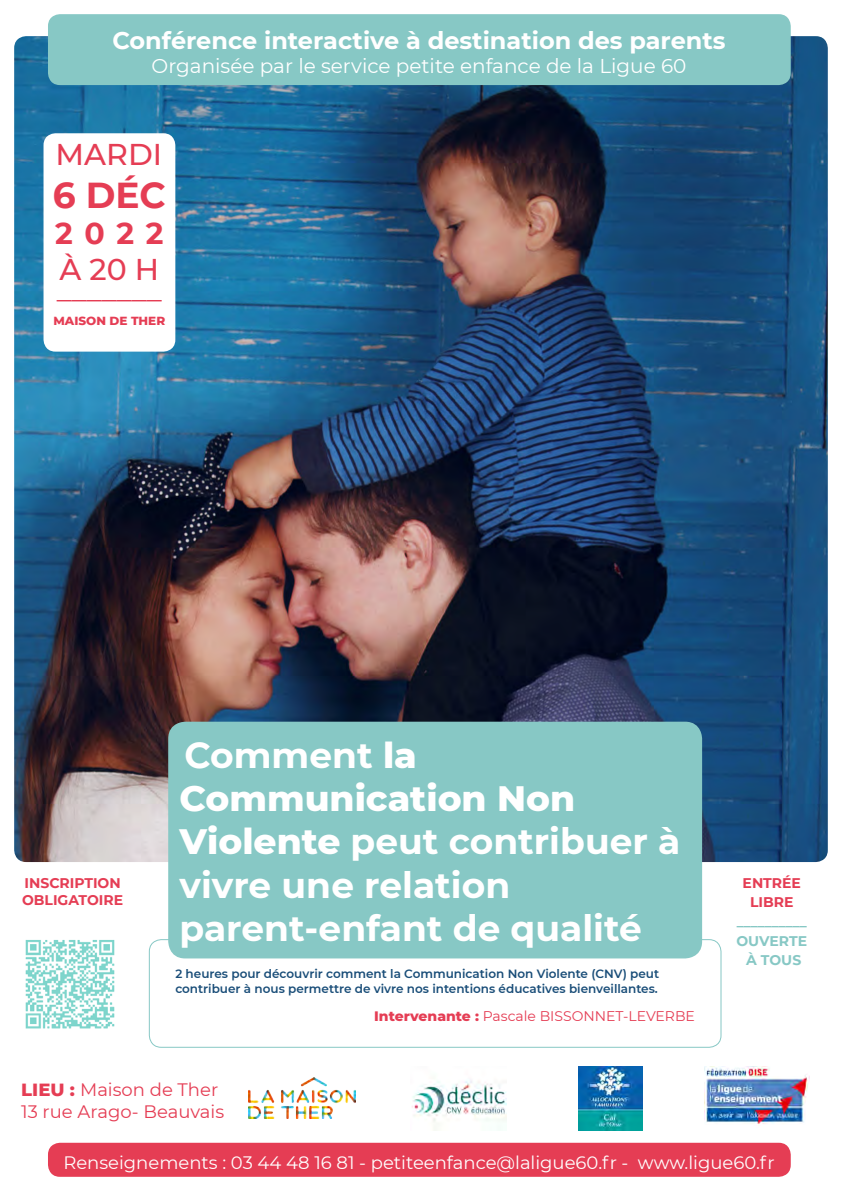
<style>
.page{position:relative;width:842px;height:1191px;background:#fff}
.page>*{position:absolute;margin:0;border:0;box-sizing:border-box;transform-origin:0 0}
.t1{font:700 36px/43.2px "Montserrat";color:#fff}
.t2{font:700 36px "Montserrat";color:#e53d54}
.t3{font:500 30px "Montserrat";color:#e53d54}
.t4{font:30px "Montserrat";color:#e53d54}
.t5{font:700 30px "Montserrat";color:#e53d54}
.t6{font:700 24px "Montserrat";color:#fff}
.t7{font:20px "Montserrat";color:#fff}
.t8{font:18px "Montserrat";color:#fff}
.t9{font:18px/21.6px "Montserrat";color:#e53d54}
.t10{font:14px "Montserrat";color:#e53d54}
.t11{font:700 14px/16.8px "Montserrat";color:#e53d54}
.t12{font:700 14px/19.3px "Montserrat";color:#87c8c5;text-align:center}
.t13{font:600 12px/14.4px "Montserrat";color:#194d78}
.t14{font:800 12px "Montserrat";color:#e53d54}
.s1{font-weight:800}
</style>
<div class="page">
<img style="left:14px;top:36px;width:814px;height:826px">
<div style="left:48px;top:14px;width:743px;height:71px;background:#87c8c5;border-radius:12px"></div>
<div style="left:44px;top:133px;width:131px;height:218px;background:#fff;border-radius:12px"></div>
<div style="left:149px;top:939px;width:572px;height:108px;border:1px solid #87c8c5;border-radius:12px"></div>
<img style="left:704px;top:1066px;width:105px;height:59px">
<img style="left:248px;top:1077px;width:108px;height:41px">
<img style="left:412px;top:1080px;width:95px;height:50px">
<img style="left:579px;top:1066px;width:63px;height:64px">
<div style="left:48px;top:1142px;width:743px;height:34px;background:#e53d54;border-radius:12px"></div>
<img style="left:25px;top:940px;width:90px;height:89px">
<div style="left:168px;top:721px;width:534px;height:237px;background:#87c8c5;border-radius:17px"></div>
<h3 class="t6" style="left:112px;top:23px;width:615px">Conférence interactive à destination des parents</h3>
<h3 class="t7" style="left:152px;top:52px;width:536px">Organisée par le service petite enfance de la Ligue 60</h3>
<h2 class="t3" style="left:56px;top:134px;width:108px">Mardi</h2>
<h1 class="t2" style="left:53px;top:170px;width:110px">6 déc</h1>
<h2 class="t5" style="left:55px;top:212px;width:110px">2022</h2>
<h2 class="t3" style="left:60px;top:249px;width:101px">à 20 H</h2>
<h2 class="t4" style="left:57px;top:269px;width:106px">_______</h2>
<p class="t14" style="left:53px;top:312px;width:113px">Maison de Ther</p>
<p class="t11" style="left:22px;top:873px;width:103px">Inscri ption obligatoi re</p>
<h1 class="t1" style="left:180px;top:731px;width:502px">Comment <span class="s1">la<br>Communication Non<br>Violente</span> peut contribuer à vivre une relation parent-enfant de qualité</h1>
<p class="t13" style="left:175px;top:966px;width:485px">2 heures pour découvrir comment la Communication Non Violente (CNV) peut contribuer à nous permettre de vivre nos intentions éducatives bienveillantes.</p>
<p class="t10" style="left:374px;top:1006px;width:322px"><span class="s1">Intervenante :</span> Pascale BISSONNET-LEVERBE</p>
<h3 class="t9" style="left:21px;top:1078px;width:204px"><span class="s1">Lieu :</span> Maison de Ther<br>13 rue Arago- Beauvais</h3>
<p class="t11" style="left:743px;top:872px;width:60px;line-height:19.3px;text-align:center">Entrée<br>Li bre</p>
<p class="t12" style="left:736px;top:911px;width:72px">__________ ouverte à tous</p>
<h3 class="t8" style="left:63px;top:1149px;width:713px">Renseignements : 03 44 48 16 81 - petiteenfance@laligue60.fr - www.ligue60.fr</h3>
</div>
